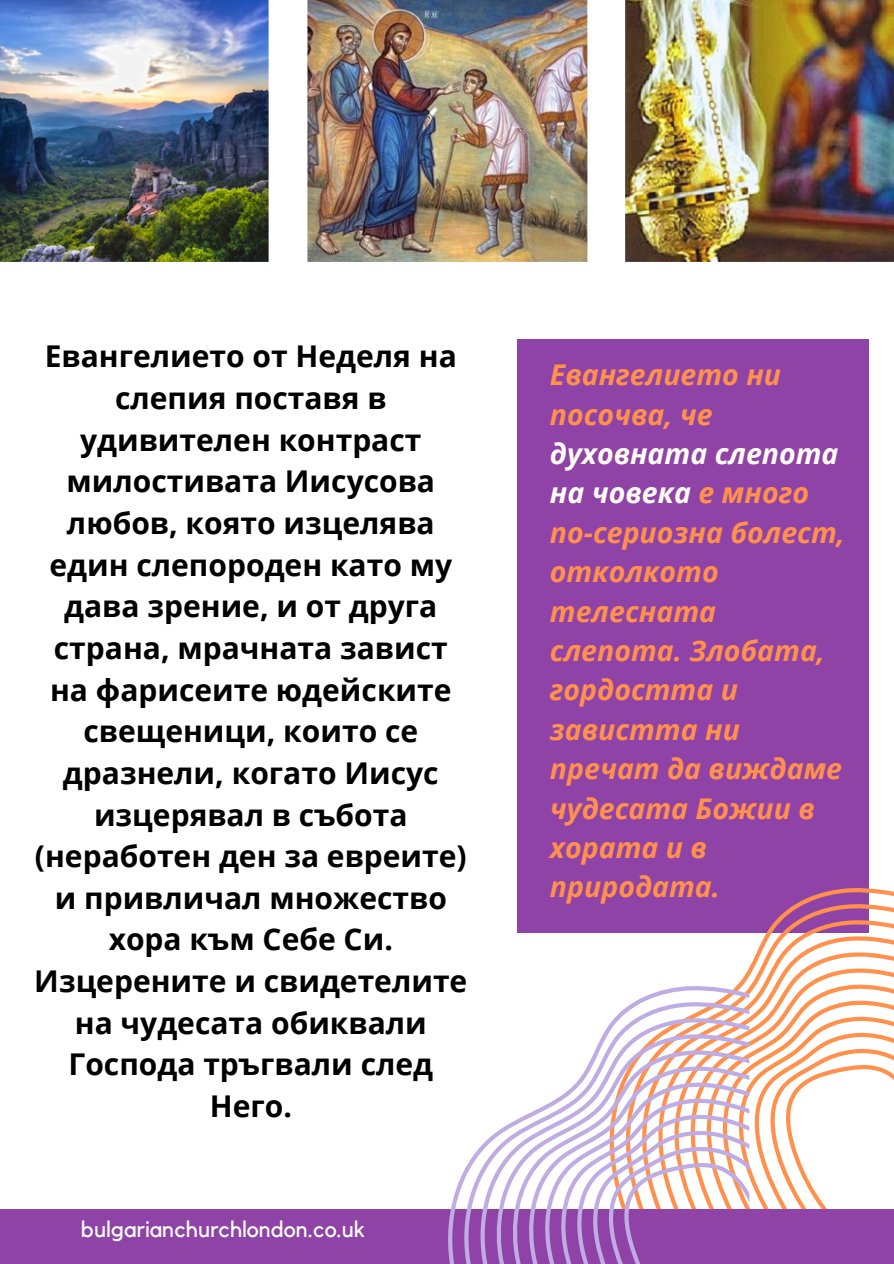
<style>
.page{position:relative;width:894px;height:1264px;background:#fff}
.page>*{position:absolute;margin:0;border:0;box-sizing:border-box;transform-origin:0 0}
.t1{font:700 30px/41.7px "Open Sans";color:#000;text-align:center}
.t2{font:italic 700 28.5px/39.5px "Open Sans";color:#ff914d}
.t3{font:22.5px "Kollektif";color:#fff}
.s1{color:#fffdf3}
</style>
<div class="page">
<img style="left:0;top:0;width:269px;height:262px">
<img style="left:625px;top:0;width:268px;height:262px">
<img style="left:307px;top:0;width:281px;height:262px">
<div style="left:0;top:1209px;width:893px;height:54px;background:#9043a6"></div>
<div style="left:516px;top:339px;width:352px;height:593px;background:#9043a6"></div>
<svg style="left:608px;top:887px;width:285px;height:46px"></svg>
<svg style="left:624px;top:903px;width:269px;height:30px"></svg>
<svg style="left:640px;top:919px;width:253px;height:16px"></svg>
<svg style="left:757px;top:935px;width:136px;height:16px"></svg>
<svg style="left:749px;top:951px;width:144px;height:16px"></svg>
<svg style="left:738px;top:967px;width:155px;height:17px"></svg>
<svg style="left:448px;top:1173px;width:15px;height:90px"></svg>
<svg style="left:463px;top:1148px;width:16px;height:115px"></svg>
<svg style="left:479px;top:1133px;width:16px;height:130px"></svg>
<svg style="left:495px;top:1124px;width:14px;height:139px"></svg>
<svg style="left:509px;top:1114px;width:19px;height:149px"></svg>
<svg style="left:528px;top:984px;width:365px;height:279px"></svg>
<p class="t1" style="left:34px;top:335px;width:434px">Евангелието от Неделя на слепия поставя в удивителен контраст милостивата Иисусова любов, която изцелява един слепороден като му дава зрение, и от друга страна, мрачната завист на фарисеите юдейските свещеници, които се дразнели, когато Иисус изцерявал в събота (неработен ден за евреите) и привличал множество хора към Себе Си.<br>Изцерените и свидетелите на чудесата обиквали<br>Господа тръгвали след<br>Него.</p>
<h1 class="t3" style="left:81px;top:1218px;width:286px">bulgarianchurchlondon.co.uk</h1>
<h1 class="t2" style="left:549px;top:354px;width:296px">Евангелието ни посочва, че <span class="s1">духовната слепота на човека</span> e много по-сериозна болест, отколкото телесната слепота. Злобата, гордостта и завистта ни пречат да виждаме чудесата Божии в хората и в природата.</h1>
</div>
